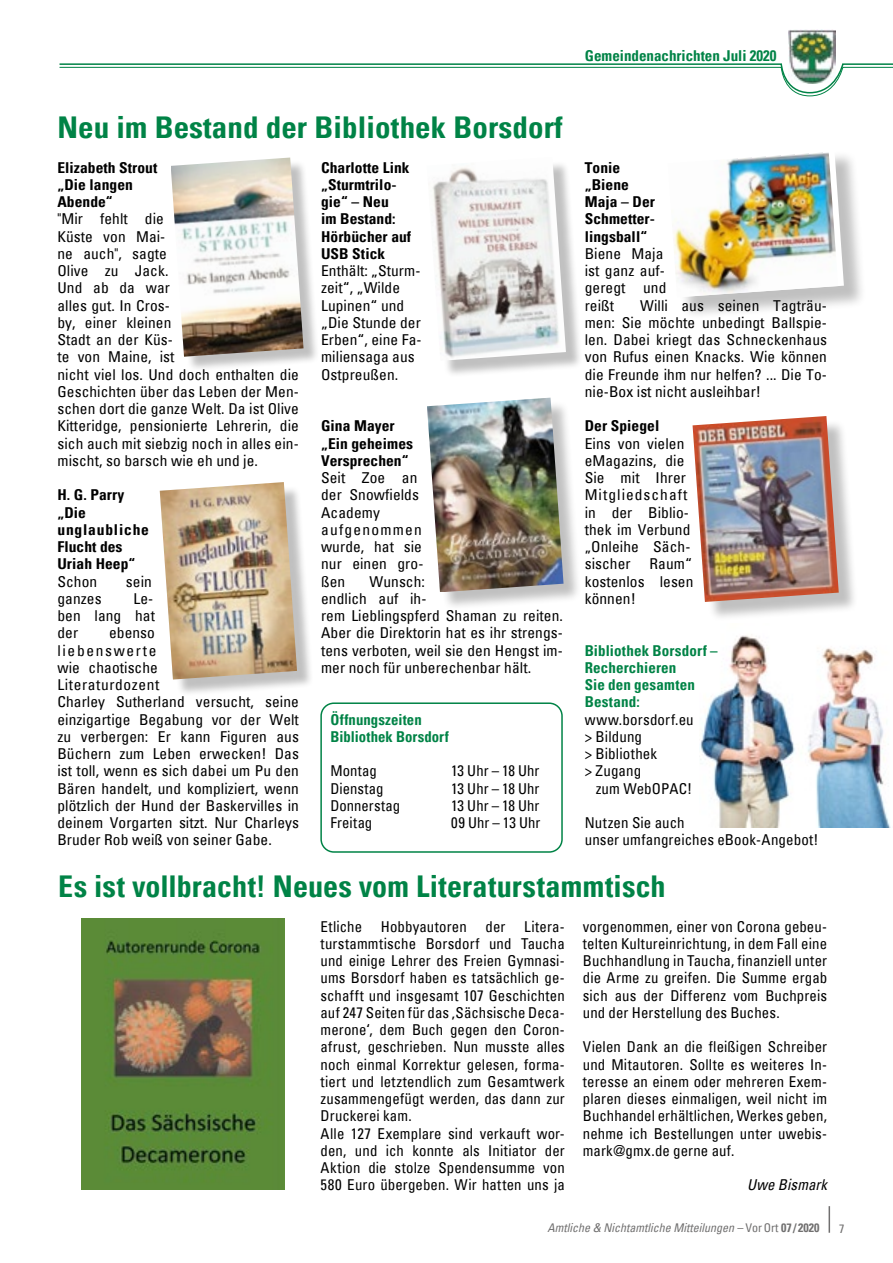
<style>
.page{position:relative;width:893px;height:1263px;background:#fff}
.page>*{position:absolute;margin:0;border:0;box-sizing:border-box;transform-origin:0 0}
.t1{font:700 condensed 30px "Univers";letter-spacing:.005em;color:#008346}
.t2{font:condensed 15px/17.2px "Univers";letter-spacing:.005em;color:#000}
.t3{font:700 condensed 15px/17.2px "Univers";letter-spacing:.005em;color:#000}
.t4{font:700 condensed 15px/17.2px "Univers";letter-spacing:.005em;color:#008346}
.t5{font:italic condensed 15px "Univers";letter-spacing:.005em;color:#000}
.t6{font:italic condensed 12px "Univers";color:#706f6f}
.t7{font:condensed 12px "Univers";color:#706f6f}
.s1{font-style:normal}
.s2{font-weight:700;font-style:normal}
</style>
<div class="page">
<svg style="left:829px;top:1206px;width:1px;height:27px"></svg>
<img style="left:788px;top:30px;width:47px;height:33px">
<svg style="left:59px;top:63px;width:834px;height:33px"></svg>
<div style="left:672px;top:151px;width:195px;height:169px;background:#000;opacity:.25"></div>
<svg style="left:672px;top:151px;width:172px;height:146px"></svg>
<img style="left:672px;top:152px;width:166px;height:145px">
<img style="left:700px;top:635px;width:191px;height:192px">
<div style="left:431px;top:161px;width:151px;height:216px;background:#000;opacity:.25"></div>
<img style="left:431px;top:161px;width:135px;height:200px">
<div style="left:173px;top:160px;width:146px;height:213px;background:#000;opacity:.25"></div>
<img style="left:171px;top:158px;width:133px;height:199px">
<div style="left:164px;top:486px;width:150px;height:210px;background:#000;opacity:.25"></div>
<img style="left:160px;top:482px;width:137px;height:197px">
<div style="left:429px;top:400px;width:153px;height:210px;background:#000;opacity:.25"></div>
<img style="left:427px;top:398px;width:136px;height:194px">
<div style="left:320px;top:702px;width:243px;height:151px;border:2px solid #008346;border-radius:13px"></div>
<div style="left:697px;top:420px;width:162px;height:201px;background:#000;opacity:.25"></div>
<img style="left:693px;top:416px;width:146px;height:186px">
<img style="left:81px;top:919px;width:203px;height:271px">
<h1 class="t1" style="left:57px;top:109px;width:507px">Neu im Bestand der Bibliothek Borsdorf</h1>
<p class="t3" style="left:57px;top:158px;width:101px">Elizabeth Strout „Die langen<br>Abende“</p>
<p class="t2" style="left:57px;top:210px;width:243px">"Mir fehlt die<br>Küste von Mai-<br>ne auch", sagte<br>Olive zu Jack.<br>Und ab da war<br>alles gut. In Cros-<br>by, einer kleinen<br>Stadt an der Küs-<br>te von Maine, ist<br>nicht viel los. Und doch enthalten die<br>Geschichten über das Leben der Men&shy;schen dort die ganze Welt. Da ist Olive<br>Kitteridge, pensionierte Lehrerin, die sich auch mit siebzig noch in alles ein&shy;mischt, so barsch wie eh und je.</p>
<p class="t3" style="left:57px;top:486px;width:93px">H. G. Parry „Die unglaubliche<br>Flucht des<br>Uriah Heep“</p>
<p class="t2" style="left:57px;top:572px;width:41px">Schon</p>
<p class="t2" style="left:126px;top:572px;width:27px">sein</p>
<p class="t2" style="left:57px;top:589px;width:46px">ganzes</p>
<p class="t3" style="left:321px;top:158px;width:92px">Charlotte Link „Sturmtrilo&shy;gie“ – Neu<br>im Bestand:<br>Hörbücher auf<br>USB Stick</p>
<p class="t2" style="left:321px;top:262px;width:102px">Enthält: „Sturm&shy;zeit“, „Wilde<br>Lupinen“ und „Die Stunde der<br>Erben“, eine Fa&shy;miliensaga aus<br>Ostpreußen.</p>
<p class="t3" style="left:321px;top:417px;width:93px">Gina Mayer „Ein geheimes<br>Versprechen“</p>
<p class="t2" style="left:321px;top:469px;width:104px">Seit Zoe an der Snowfields<br>Academy aufgenommen wurde, hat sie nur einen gro&shy;ßen</p>
<p class="t2" style="left:321px;top:572px;width:243px;text-indent:48px">Wunsch:<br>endlich auf ih-<br>rem Lieblingspferd Shaman zu reiten.<br>Aber die Direktorin hat es ihr strengs&shy;tens verboten, weil sie den Hengst im&shy;mer noch für unberechenbar hält.</p>
<p class="t2" style="left:57px;top:589px;width:99px;text-align:justify;text-indent:76px">Le&shy;ben lang hat der</p>
<p class="t2" style="left:57px;top:624px;width:243px;text-indent:52px">ebenso<br>liebenswerte<br>wie chaotische<br>Literaturdozent<br>Charley Sutherland versucht, seine einzigartige Begabung vor der Welt zu verbergen: Er kann Figuren aus<br>Büchern zum Leben erwecken! Das ist toll, wenn es sich dabei um Pu den<br>Bären handelt, und kompliziert, wenn plötzlich der Hund der Baskervilles in deinem Vorgarten sitzt. Nur Charleys<br>Bruder Rob weiß von seiner Gabe.</p>
<p class="t4" style="left:330px;top:710px;width:120px">Öffnungszeiten<br>Bibliothek Borsdorf</p>
<p class="t2" style="left:330px;top:762px;width:48px">Montag</p>
<p class="t2" style="left:451px;top:762px;width:90px">13 Uhr – 18 Uhr</p>
<p class="t2" style="left:330px;top:779px;width:55px">Dienstag</p>
<p class="t2" style="left:451px;top:779px;width:90px">13 Uhr – 18 Uhr</p>
<p class="t2" style="left:330px;top:796px;width:71px">Donnerstag</p>
<p class="t2" style="left:451px;top:796px;width:90px">13 Uhr – 18 Uhr</p>
<p class="t2" style="left:330px;top:814px;width:43px">Freitag</p>
<p class="t2" style="left:451px;top:814px;width:91px">09 Uhr – 13 Uhr</p>
<p class="t4" style="left:585px;top:47px;width:193px">Gemeindenachrichten Juli 2020</p>
<p class="t3" style="left:585px;top:158px;width:72px">Tonie „Biene<br>Maja – Der<br>Schmetter&shy;lingsball“</p>
<p class="t2" style="left:585px;top:244px;width:83px">Biene Maja ist ganz auf&shy;geregt und reißt</p>
<p class="t2" style="left:585px;top:296px;width:244px;text-align:justify;text-indent:55px">Willi aus seinen Tagträu&shy;men: Sie möchte unbedingt Ballspie&shy;len. Dabei kriegt das Schneckenhaus von Rufus einen Knacks. Wie können die Freunde ihm nur helfen? ... Die To&shy;nie-Box ist nicht ausleihbar!</p>
<p class="t3" style="left:585px;top:417px;width:76px">Der Spiegel</p>
<p class="t2" style="left:585px;top:434px;width:107px">Eins von vielen eMagazins, die<br>Sie mit Ihrer<br>Mitgliedschaft in der Biblio&shy;thek im Verbund „Onleihe Säch&shy;sischer</p>
<p class="t2" style="left:585px;top:555px;width:110px;text-align:justify;text-indent:65px">Raum“ kostenlos lesen können!</p>
<p class="t4" style="left:585px;top:641px;width:135px">Bibliothek Borsdorf –<br>Recherchieren<br>Sie den gesamten<br>Bestand:</p>
<p class="t2" style="left:585px;top:710px;width:111px">www.borsdorf.eu &gt; Bildung<br>&gt; Bibliothek<br>&gt; Zugang</p>
<p class="t2" style="left:596px;top:779px;width:98px">zum WebOPAC!</p>
<p class="t2" style="left:585px;top:814px;width:235px">Nutzen Sie auch<br>unser umfangreiches eBook-Angebot!</p>
<h1 class="t1" style="left:58px;top:868px;width:609px">Es ist vollbracht! Neues vom Literaturstammtisch</h1>
<p class="t2" style="left:321px;top:917px;width:246px">Etliche Hobbyautoren der Litera&shy;turstammtische Borsdorf und Taucha und einige Lehrer des Freien Gymnasi&shy;ums Borsdorf haben es tatsächlich ge&shy;schafft und insgesamt 107 Geschichten auf 247 Seiten für das ‚Sächsische Deca&shy;merone‘, dem Buch gegen den Coron&shy;afrust, geschrieben. Nun musste alles noch einmal Korrektur gelesen, forma&shy;tiert und letztendlich zum Gesamtwerk zusammengefügt werden, das dann zur Druckerei kam.<br>Alle 127 Exemplare sind verkauft wor&shy;den, und ich konnte als Initiator der Aktion die stolze Spendensumme von 580 Euro übergeben. Wir hatten uns ja</p>
<p class="t2" style="left:583px;top:917px;width:246px;text-align:justify">vorgenommen, einer von Corona gebeu&shy;telten Kultureinrichtung, in dem Fall eine Buchhandlung in Taucha, finanziell unter die Arme zu greifen. Die Summe ergab sich aus der Differenz vom Buchpreis und der Herstellung des Buches.</p>
<p class="t2" style="left:583px;top:1038px;width:246px;text-align:justify">Vielen Dank an die fleißigen Schreiber und Mitautoren. Sollte es weiteres In&shy;teresse an einem oder mehreren Exem&shy;plaren dieses einmaligen, weil nicht im Buchhandel erhältlichen, Werkes geben, nehme ich Bestellungen unter uwebis&shy;mark@gmx.de gerne auf.</p>
<p class="t5" style="left:747px;top:1175px;width:81px">Uwe Bismark</p>
<p class="t6" style="left:548px;top:1220px;width:273px">Amtliche &amp; Nichtamtliche Mitteilungen – <span class="s1">VorOrt</span> <span class="s2">07 / 2020</span></p>
<p class="t7" style="left:839px;top:1221px;width:7px">7</p>
</div>
